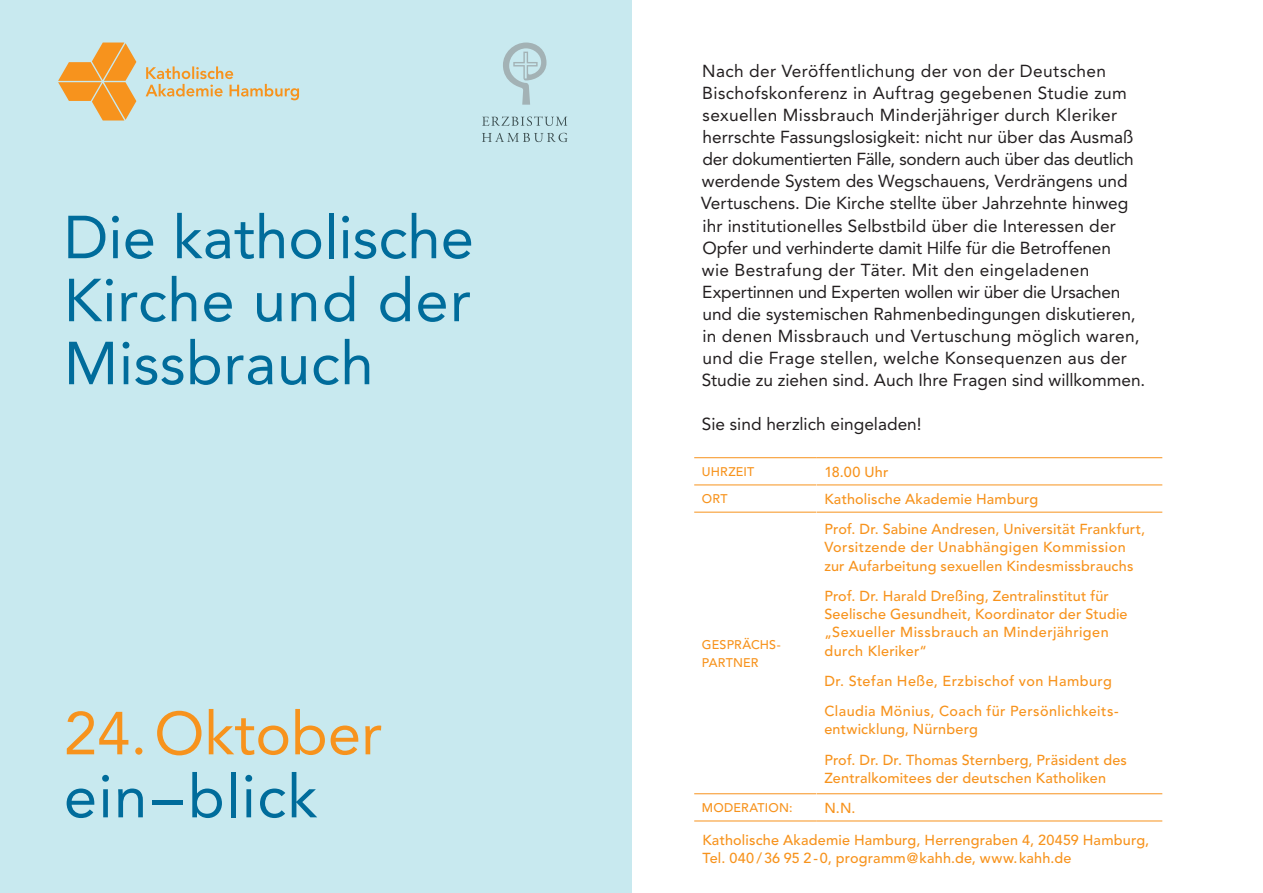
<style>
.page{position:relative;width:1263px;height:893px;background:#fff}
.page>*{position:absolute;margin:0;border:0;box-sizing:border-box;transform-origin:0 0}
.t1{font:60px/63px "Avenir";letter-spacing:.01em;color:#006c9b;text-align:justify}
.t2{font:60px "Avenir";color:#f7931d}
.t3{font:17.25px/22px "Avenir";letter-spacing:.005em;color:#231f20}
.t4{font:500 14.4px/18.3px "Avenir";letter-spacing:.015em;color:#f7931d}
.t5{font:500 12.45px/18.3px "Avenir";letter-spacing:.015em;color:#f7931d}
</style>
<div class="page">
<div style="left:0;top:0;width:631px;height:893px;background:#c8e9ef"></div>
<svg style="left:58px;top:43px;width:78px;height:78px"></svg>
<svg style="left:146px;top:66px;width:153px;height:34px"></svg>
<svg style="left:503px;top:43px;width:43px;height:62px"></svg>
<svg style="left:482px;top:133px;width:85px;height:9px"></svg>
<svg style="left:482px;top:116px;width:85px;height:10px"></svg>
<hr style="left:694px;top:485px;width:122px;height:1px;background:#f7931d">
<hr style="left:817px;top:485px;width:345px;height:1px;background:#f7931d">
<hr style="left:694px;top:512px;width:122px;height:1px;background:#f7931d">
<hr style="left:817px;top:512px;width:345px;height:1px;background:#f7931d">
<hr style="left:694px;top:793px;width:122px;height:1px;background:#f7931d">
<hr style="left:817px;top:793px;width:345px;height:1px;background:#f7931d">
<hr style="left:694px;top:457px;width:123px;height:1px;background:#f7931d">
<hr style="left:817px;top:457px;width:345px;height:1px;background:#f7931d">
<hr style="left:694px;top:821px;width:123px;height:1px;background:#f7931d">
<hr style="left:817px;top:821px;width:345px;height:1px;background:#f7931d">
<h1 class="t1" style="left:64px;top:206px;width:412px">Die katholische Kirche und der Missbrauch</h1>
<h1 class="t2" style="left:64px;top:699px;width:320px">24.Oktober</h1>
<h1 class="t1" style="left:64px;top:765px;width:255px">ein–blick</h1>
<p class="t3" style="left:701px;top:60px;width:446px">Nach der Veröffentlichung der von der Deutschen Bischofskonferenz in Auftrag gegebenen Studie zum sexuellen Missbrauch Minderjähriger durch Kleriker herrschte Fassungslosigkeit: nicht nur über das Ausmaß der dokumentierten Fälle, sondern auch über das deutlich werdende System des Wegschauens, Verdrängens und Vertuschens. Die Kirche stellte über Jahrzehnte hinweg ihr institutionelles Selbstbild über die Interessen der Opfer und verhinderte damit Hilfe für die Betroffenen<br>wie Bestrafung der Täter. Mit den eingeladenen Expertinnen und Experten wollen wir über die Ursachen und die systemischen Rahmenbedingungen diskutieren, in denen Missbrauch und Vertuschung möglich waren, und die Frage stellen, welche Konsequenzen aus der Studie zu ziehen sind. Auch Ihre Fragen sind willkommen.</p>
<p class="t3" style="left:702px;top:413px;width:221px">Sie sind herzlich eingeladen!</p>
<p class="t5" style="left:702px;top:463px;width:51px">uh rzeit</p>
<p class="t4" style="left:824px;top:463px;width:65px">18.00 Uhr</p>
<p class="t5" style="left:702px;top:490px;width:27px">ORT</p>
<p class="t4" style="left:824px;top:490px;width:216px">Katholische Akademie Hamburg</p>
<p class="t5" style="left:702px;top:635px;width:80px">Gesprächs&shy;partner</p>
<p class="t4" style="left:824px;top:520px;width:322px">Prof. Dr. Sabine Andresen, U niversität Frankfurt,<br>Vorsitzende der U nabhängigen Kommission zur Aufarbeitung sexuellen Kindesmissbrauchs</p>
<p class="t4" style="left:824px;top:587px;width:305px">Prof. Dr. Harald Dreßing, Zentralinstitut für Seelische Gesundheit, Koordinator der Studie „Sexueller Missbrauch an Minderjährigen durch Kleriker“</p>
<p class="t4" style="left:824px;top:666px;width:296px;line-height:30.3px">Dr. Stefan Heße, Erzbischof von Hamburg<br>Claudia Mönius, Coach für Persönlichkeits-</p>
<p class="t4" style="left:824px;top:715px;width:304px;line-height:30.3px">entwicklung, N ürnberg<br>Prof. Dr. Dr. Thomas Sternberg, Präsident des</p>
<p class="t4" style="left:824px;top:769px;width:283px">Zentralkomitees der deutschen Katholiken</p>
<p class="t5" style="left:702px;top:799px;width:92px">Moderation:</p>
<p class="t4" style="left:824px;top:799px;width:33px">N.N.</p>
<p class="t4" style="left:702px;top:831px;width:448px">Katholische Akademie Hamburg, Herrengraben 4, 20459 Hamburg,<br>Tel. 040 /36 95 2-0, programm@kahh.de, www.kahh.de</p>
</div>
